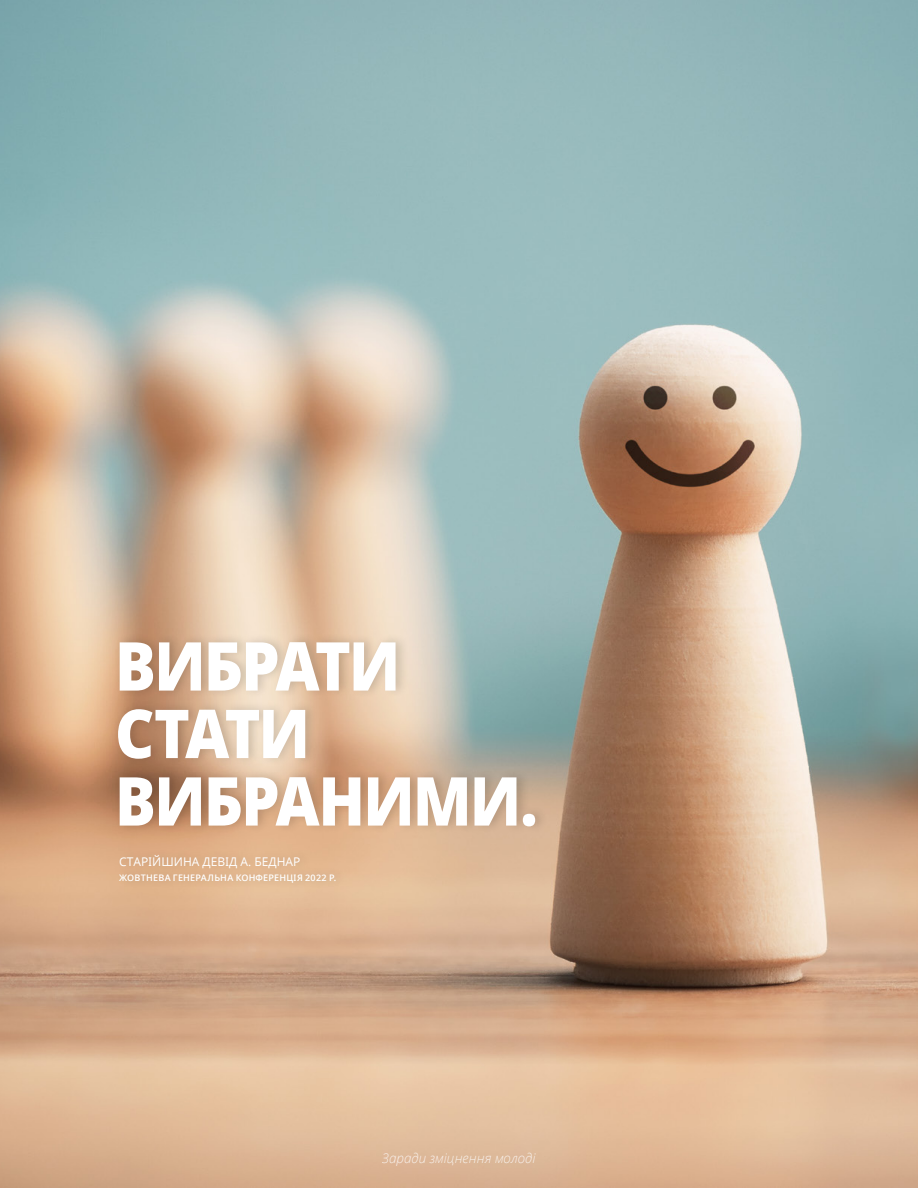
<style>
.page{position:relative;width:918px;height:1188px;background:#fff}
.page>*{position:absolute;margin:0;border:0;box-sizing:border-box;transform-origin:0 0}
.Pull_Quote_Bednar{font:800 67.5px/67.5px "Dots Solidlds Lat";letter-spacing:-.03em;color:#fff;scale:.9 1}
.t1{font:italic 300 13.5px "Dots Solidlds Lat";color:#fff}
.Side_QT_Citation_Lef{font:12px "Dots Solidlds Lat";color:#fff}
.Side_QT_Citation_Lef-2{font:600 9px "Dots Solidlds Lat";letter-spacing:.02em;color:#fff}
</style>
<div class="page">
<img style="left:0;top:0;width:918px;height:1188px">
<div style="left:113px;top:633px;width:435px;height:258px;background:#000;opacity:.15"></div>
<p class="Pull_Quote_Bednar" style="left:115px;top:634px;width:471px">ВИБРАТИ<br>СТАТИ<br>ВИБРАНИМИ.</p>
<p class="Side_QT_Citation_Lef" style="left:119px;top:853px;width:183px">СТАРІЙШИНА ДЕВІД А. БЕДНАР</p>
<p class="Side_QT_Citation_Lef-2" style="left:119px;top:871px;width:219px">ЖОВТНЕВА ГЕНЕРАЛЬНА КОНФЕРЕНЦІЯ 2022 Р.</p>
<h2 class="t1" style="left:382px;top:1148px;width:155px">Заради зміцнення молоді</h2>
</div>
